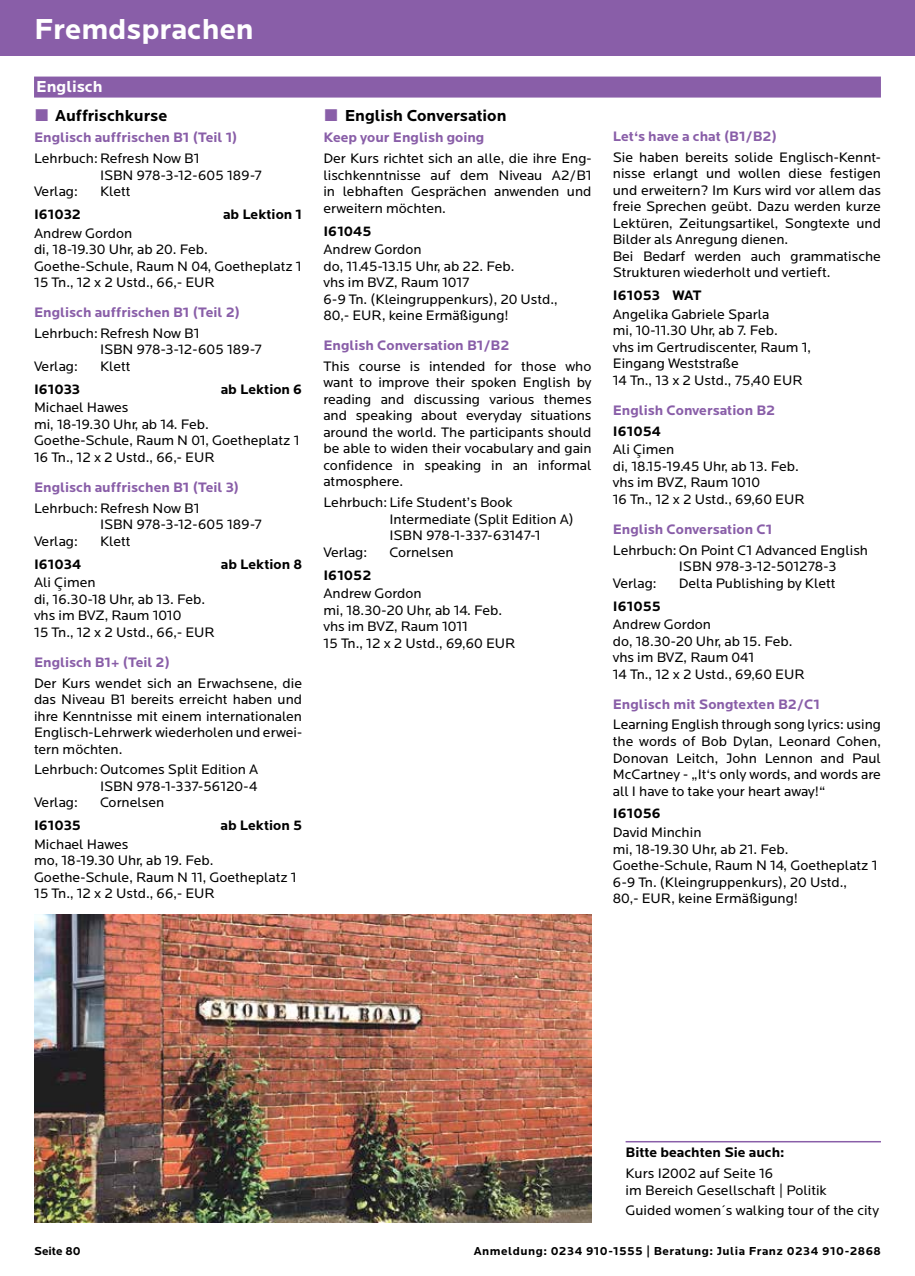
<style>
.page{position:relative;width:915px;height:1276px;background:#fff}
.page>*{position:absolute;margin:0;border:0;box-sizing:border-box;transform-origin:0 0}
.t1{font:700 30px "Locator";color:#fff}
.t2{font:700 16.5px "Locator";letter-spacing:-.005em;color:#000}
.t3{font:700 16.5px "Locator";color:#fff}
.t4{font:14.25px/16.5px "Locator";color:#000}
.t5{font:700 14.25px "Locator";color:#895ea8}
.t6{font:700 14.25px "Locator";color:#000}
.t7{font:700 12px "Locator";letter-spacing:.04em;color:#000}
.s1{font-family:"Arial";font-weight:400;font-size:25.5px;color:#895ea8}
</style>
<div class="page">
<div style="left:0;top:0;width:914px;height:55px;background:#895ea8"></div>
<div style="left:34px;top:77px;width:846px;height:21px;background:#895ea8"></div>
<hr style="left:625px;top:1141px;width:255px;height:1px;background:#895ea8">
<img style="left:34px;top:914px;width:557px;height:309px">
<h1 class="t1" style="left:34px;top:12px;width:221px">Fremdsprachen</h1>
<p class="t3" style="left:36px;top:78px;width:68px">Englisch</p>
<p class="t2" style="left:34px;top:106px;width:135px"><span class="s1">■</span> Auffrischkurse</p>
<p class="t5" style="left:34px;top:129px;width:205px">Englisch auffrischen B1 (Teil 1)</p>
<p class="t4" style="left:34px;top:150px;width:167px">Lehrbuch: Refresh Now B1</p>
<p class="t4" style="left:100px;top:167px;width:163px">ISBN 978-3-12-605 189-7</p>
<p class="t4" style="left:34px;top:183px;width:45px">Verlag:</p>
<p class="t4" style="left:100px;top:183px;width:32px">Klett</p>
<p class="t6" style="left:34px;top:206px;width:48px">I61032</p>
<p class="t6" style="left:223px;top:206px;width:81px">ab Lektion 1</p>
<p class="t4" style="left:34px;top:225px;width:269px">Andrew Gordon<br>di, 18-19.30 Uhr, ab 20. Feb.<br>Goethe-Schule, Raum N 04, Goetheplatz 1<br>15 Tn., 12 x 2 Ustd., 66,- EUR</p>
<p class="t5" style="left:34px;top:304px;width:207px">Englisch auffrischen B1 (Teil 2)</p>
<p class="t4" style="left:34px;top:325px;width:167px">Lehrbuch: Refresh Now B1</p>
<p class="t4" style="left:100px;top:342px;width:163px">ISBN 978-3-12-605 189-7</p>
<p class="t4" style="left:34px;top:358px;width:45px">Verlag:</p>
<p class="t4" style="left:100px;top:358px;width:32px">Klett</p>
<p class="t6" style="left:34px;top:381px;width:48px">I61033</p>
<p class="t6" style="left:221px;top:381px;width:83px">ab Lektion 6</p>
<p class="t4" style="left:34px;top:400px;width:267px">Michael Hawes<br>mi, 18-19.30 Uhr, ab 14. Feb.<br>Goethe-Schule, Raum N 01, Goetheplatz 1<br>16 Tn., 12 x 2 Ustd., 66,- EUR</p>
<p class="t5" style="left:34px;top:479px;width:206px">Englisch auffrischen B1 (Teil 3)</p>
<p class="t4" style="left:34px;top:500px;width:167px">Lehrbuch: Refresh Now B1</p>
<p class="t4" style="left:100px;top:517px;width:163px">ISBN 978-3-12-605 189-7</p>
<p class="t4" style="left:34px;top:533px;width:45px">Verlag:</p>
<p class="t4" style="left:100px;top:533px;width:32px">Klett</p>
<p class="t6" style="left:34px;top:556px;width:49px">I61034</p>
<p class="t6" style="left:221px;top:556px;width:83px">ab Lektion 8</p>
<p class="t4" style="left:34px;top:575px;width:182px">Ali Çimen<br>di, 16.30-18 Uhr, ab 13. Feb. vhs im BVZ, Raum 1010<br>15 Tn., 12 x 2 Ustd., 66,- EUR</p>
<p class="t5" style="left:34px;top:654px;width:137px">Englisch B1+ (Teil 2)</p>
<p class="t4" style="left:34px;top:675px;width:269px;text-align:justify">Der Kurs wendet sich an Erwachsene, die das Niveau B1 bereits erreicht haben und ihre Kenntnisse mit einem internationalen Englisch-Lehrwerk wiederholen und erwei&shy;tern möchten.</p>
<p class="t4" style="left:34px;top:762px;width:226px">Lehrbuch: Outcomes Split Edition A</p>
<p class="t4" style="left:100px;top:778px;width:159px">ISBN 978-1-337-56120-4</p>
<p class="t4" style="left:34px;top:795px;width:45px">Verlag:</p>
<p class="t4" style="left:100px;top:795px;width:66px">Cornelsen</p>
<p class="t6" style="left:34px;top:817px;width:48px">I61035</p>
<p class="t6" style="left:220px;top:817px;width:83px">ab Lektion 5</p>
<p class="t4" style="left:34px;top:836px;width:264px">Michael Hawes<br>mo, 18-19.30 Uhr, ab 19. Feb.<br>Goethe-Schule, Raum N 11, Goetheplatz 1<br>15 Tn., 12 x 2 Ustd., 66,- EUR</p>
<p class="t2" style="left:323px;top:106px;width:184px"><span class="s1">■</span> English Conversation</p>
<p class="t5" style="left:323px;top:129px;width:162px">Keep your English going</p>
<p class="t4" style="left:323px;top:150px;width:269px;text-align:justify">Der Kurs richtet sich an alle, die ihre Eng&shy;lischkenntnisse auf dem Niveau A2/B1 in lebhaften Gesprächen anwenden und erweitern möchten.</p>
<p class="t6" style="left:323px;top:223px;width:50px">I61045</p>
<p class="t4" style="left:323px;top:241px;width:236px">Andrew Gordon<br>do, 11.45-13.15 Uhr, ab 22. Feb.<br>vhs im BVZ, Raum 1017<br>6-9 Tn. (Kleingruppenkurs), 20 Ustd.,<br>80,- EUR, keine Ermäßigung!</p>
<p class="t5" style="left:323px;top:337px;width:187px">English Conversation B1/B2</p>
<p class="t4" style="left:323px;top:358px;width:269px;text-align:justify">This course is intended for those who want to improve their spoken English by reading and discussing various themes and speaking about everyday situations around the world. The participants should be able to widen their vocabulary and gain confidence in speaking in an informal atmosphere.</p>
<p class="t4" style="left:323px;top:495px;width:191px">Lehrbuch: Life Student’s Book</p>
<p class="t4" style="left:389px;top:511px;width:186px">Intermediate (Split Edition A)</p>
<p class="t4" style="left:389px;top:528px;width:153px">ISBN 978-1-337-63147-1</p>
<p class="t4" style="left:323px;top:544px;width:45px">Verlag:</p>
<p class="t4" style="left:389px;top:544px;width:66px">Cornelsen</p>
<p class="t6" style="left:323px;top:567px;width:49px">I61052</p>
<p class="t4" style="left:323px;top:586px;width:193px">Andrew Gordon<br>mi, 18.30-20 Uhr, ab 14. Feb. vhs im BVZ, Raum 1011<br>15 Tn., 12 x 2 Ustd., 69,60 EUR</p>
<p class="t5" style="left:612px;top:128px;width:165px">Let‘s have a chat (B1/B2)</p>
<p class="t4" style="left:612px;top:149px;width:269px">Sie haben bereits solide Englisch-Kennt&shy;nisse erlangt und wollen diese festigen und erweitern? Im Kurs wird vor allem das freie Sprechen geübt. Dazu werden kurze Lektüren, Zeitungsartikel, Songtexte und Bilder als Anregung dienen.<br>Bei Bedarf werden auch grammatische Strukturen wiederholt und vertieft.</p>
<p class="t6" style="left:612px;top:287px;width:90px">I61053 WAT</p>
<p class="t4" style="left:612px;top:306px;width:200px">Angelika Gabriele Sparla<br>mi, 10-11.30 Uhr, ab 7. Feb.<br>vhs im Gertrudiscenter, Raum 1,<br>Eingang Weststraße<br>14 Tn., 13 x 2 Ustd., 75,40 EUR</p>
<p class="t5" style="left:612px;top:402px;width:164px">English Conversation B2</p>
<p class="t6" style="left:612px;top:423px;width:50px">I61054</p>
<p class="t4" style="left:612px;top:442px;width:193px">Ali Çimen<br>di, 18.15-19.45 Uhr, ab 13. Feb. vhs im BVZ, Raum 1010<br>16 Tn., 12 x 2 Ustd., 69,60 EUR</p>
<p class="t5" style="left:612px;top:521px;width:161px">English Conversation C1</p>
<p class="t4" style="left:612px;top:542px;width:257px">Lehrbuch: On Point C1 Advanced English</p>
<p class="t4" style="left:678px;top:558px;width:159px">ISBN 978-3-12-501278-3</p>
<p class="t4" style="left:612px;top:575px;width:45px">Verlag:</p>
<p class="t4" style="left:678px;top:575px;width:158px">Delta Publishing by Klett</p>
<p class="t6" style="left:612px;top:597px;width:49px">I61055</p>
<p class="t4" style="left:612px;top:616px;width:193px">Andrew Gordon<br>do, 18.30-20 Uhr, ab 15. Feb. vhs im BVZ, Raum 041<br>14 Tn., 12 x 2 Ustd., 69,60 EUR</p>
<p class="t5" style="left:612px;top:696px;width:208px">Englisch mit Songtexten B2/C1</p>
<p class="t4" style="left:612px;top:717px;width:269px;text-align:justify">Learning English through song lyrics: using the words of Bob Dylan, Leonard Cohen, Donovan Leitch, John Lennon and Paul McCartney - „It‘s only words, and words are all I have to take your heart away!“</p>
<p class="t6" style="left:612px;top:805px;width:49px">I61056</p>
<p class="t4" style="left:612px;top:824px;width:266px">David Minchin<br>mi, 18-19.30 Uhr, ab 21. Feb.<br>Goethe-Schule, Raum N 14, Goetheplatz 1<br>6-9 Tn. (Kleingruppenkurs), 20 Ustd.,<br>80,- EUR, keine Ermäßigung!</p>
<p class="t7" style="left:34px;top:1244px;width:48px">Seite 80</p>
<p class="t6" style="left:625px;top:1144px;width:160px">Bitte beachten Sie auch:</p>
<p class="t4" style="left:625px;top:1165px;width:203px">Kurs I2002 auf Seite 16<br>im Bereich Gesellschaft | Politik</p>
<p class="t4" style="left:625px;top:1202px;width:255px">Guided women´s walking tour of the city</p>
<p class="t7" style="left:473px;top:1244px;width:408px">Anmeldung: 0234 910-1555 | Beratung: Julia Franz 0234 910-2868</p>
</div>
